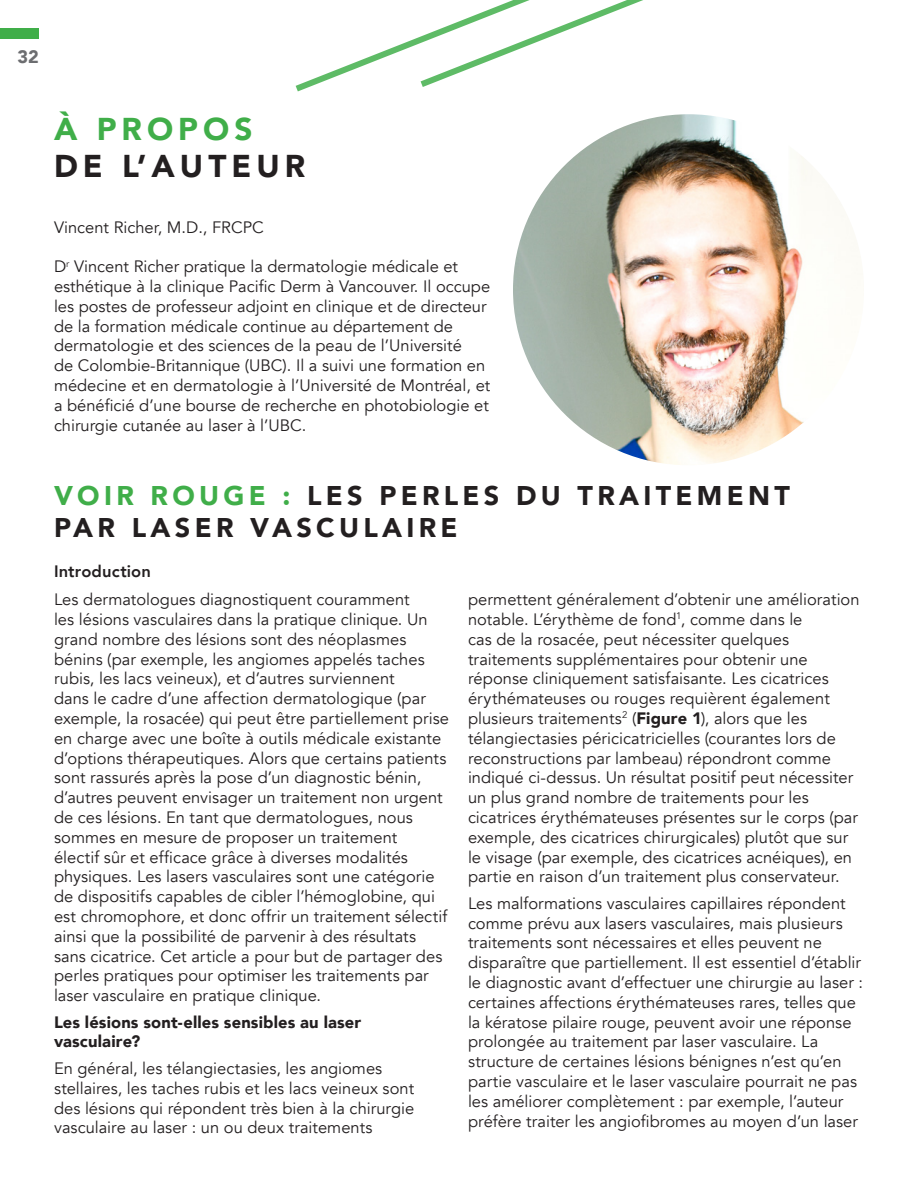
<style>
.page{position:relative;width:918px;height:1188px;background:#fff}
.page>*{position:absolute;margin:0;border:0;box-sizing:border-box;transform-origin:0 0}
.t1{font:900 31.5px/37.8px "Avenir";letter-spacing:.16em;color:#231f20}
.t2{font:900 27px/32.4px "Avenir";letter-spacing:.16em;color:#231f20}
.t3{font:900 18px "Avenir";color:#6c6d70}
.t4{font:16.5px/19.8px "Avenir";color:#231f20}
.t5{font:900 16.5px/19.8px "Avenir";letter-spacing:.01em;color:#231f20}
.t6{font:800 16.5px "Avenir";letter-spacing:.01em;color:#231f20}
.s1{color:#40ae49}
.s2{font-weight:900}
</style>
<div class="page">
<div style="left:0;top:28px;width:39px;height:11px;background:#40ae49"></div>
<img style="left:513px;top:114px;width:351px;height:351px;border-radius:176px">
<svg style="left:295px;top:0;width:348px;height:92px"></svg>
<p class="t3" style="left:17px;top:42px;width:23px">32</p>
<p class="t1" style="left:54px;top:109px;width:253px"><span class="s1">À PROPOS<br></span>DE L’AUTEUR</p>
<p class="t4" style="left:54px;top:217px;width:211px">Vincent Richer, M.D., FRCPC</p>
<p class="t4" style="left:54px;top:257px;width:438px">D<sup>r</sup> Vincent Richer pratique la dermatologie médicale et esthétique à la clinique Pacific Derm à Vancouver. Il occupe les postes de professeur adjoint en clinique et de directeur de la formation médicale continue au département de dermatologie et des sciences de la peau de l’Université<br>de Colombie-Britannique (UBC). Il a suivi une formation en médecine et en dermatologie à l’Université de Montréal, et a bénéficié d’une bourse de recherche en photobiologie et chirurgie cutanée au laser à l’UBC.</p>
<p class="t2" style="left:54px;top:479px;width:737px"><span class="s1">VOIR ROUGE :</span> LES PERLES DU TRAITEMENT<br>PAR LASER VASCULAIRE</p>
<p class="t6" style="left:54px;top:559px;width:98px">Introduction</p>
<p class="t4" style="left:54px;top:590px;width:397px">Les dermatologues diagnostiquent couramment<br>les lésions vasculaires dans la pratique clinique. Un grand nombre des lésions sont des néoplasmes bénins (par exemple, les angiomes appelés taches rubis, les lacs veineux), et d’autres surviennent<br>dans le cadre d’une affection dermatologique (par exemple, la rosacée) qui peut être partiellement prise en charge avec une boîte à outils médicale existante d’options thérapeutiques. Alors que certains patients sont rassurés après la pose d’un diagnostic bénin, d’autres peuvent envisager un traitement non urgent de ces lésions. En tant que dermatologues, nous sommes en mesure de proposer un traitement<br>électif sûr et efficace grâce à diverses modalités physiques. Les lasers vasculaires sont une catégorie de dispositifs capables de cibler l’hémoglobine, qui est chromophore, et donc offrir un traitement sélectif ainsi que la possibilité de parvenir à des résultats sans cicatrice. Cet article a pour but de partager des perles pratiques pour optimiser les traitements par laser vasculaire en pratique clinique.</p>
<p class="t5" style="left:54px;top:1012px;width:309px">Les lésions sont-elles sensibles au laser vasculaire?</p>
<p class="t4" style="left:54px;top:1059px;width:362px">En général, les télangiectasies, les angiomes stellaires, les taches rubis et les lacs veineux sont des lésions qui répondent très bien à la chirurgie vasculaire au laser : un ou deux traitements</p>
<p class="t4" style="left:468px;top:590px;width:393px">permettent généralement d’obtenir une amélioration notable. L’érythème de fond<sup>1</sup>, comme dans le<br>cas de la rosacée, peut nécessiter quelques traitements supplémentaires pour obtenir une réponse cliniquement satisfaisante. Les cicatrices érythémateuses ou rouges requièrent également plusieurs traitements<sup>2</sup> (<span class="s2">Figure 1</span>), alors que les télangiectasies péricicatricielles (courantes lors de reconstructions par lambeau) répondront comme indiqué ci-dessus. Un résultat positif peut nécessiter un plus grand nombre de traitements pour les cicatrices érythémateuses présentes sur le corps (par exemple, des cicatrices chirurgicales) plutôt que sur le visage (par exemple, des cicatrices acnéiques), en partie en raison d’un traitement plus conservateur.</p>
<p class="t4" style="left:468px;top:894px;width:397px">Les malformations vasculaires capillaires répondent comme prévu aux lasers vasculaires, mais plusieurs traitements sont nécessaires et elles peuvent ne disparaître que partiellement. Il est essentiel d’établir le diagnostic avant d’effectuer une chirurgie au laser : certaines affections érythémateuses rares, telles que la kératose pilaire rouge, peuvent avoir une réponse prolongée au traitement par laser vasculaire. La structure de certaines lésions bénignes n’est qu’en partie vasculaire et le laser vasculaire pourrait ne pas les améliorer complètement : par exemple, l’auteur préfère traiter les angiofibromes au moyen d’un laser</p>
</div>
